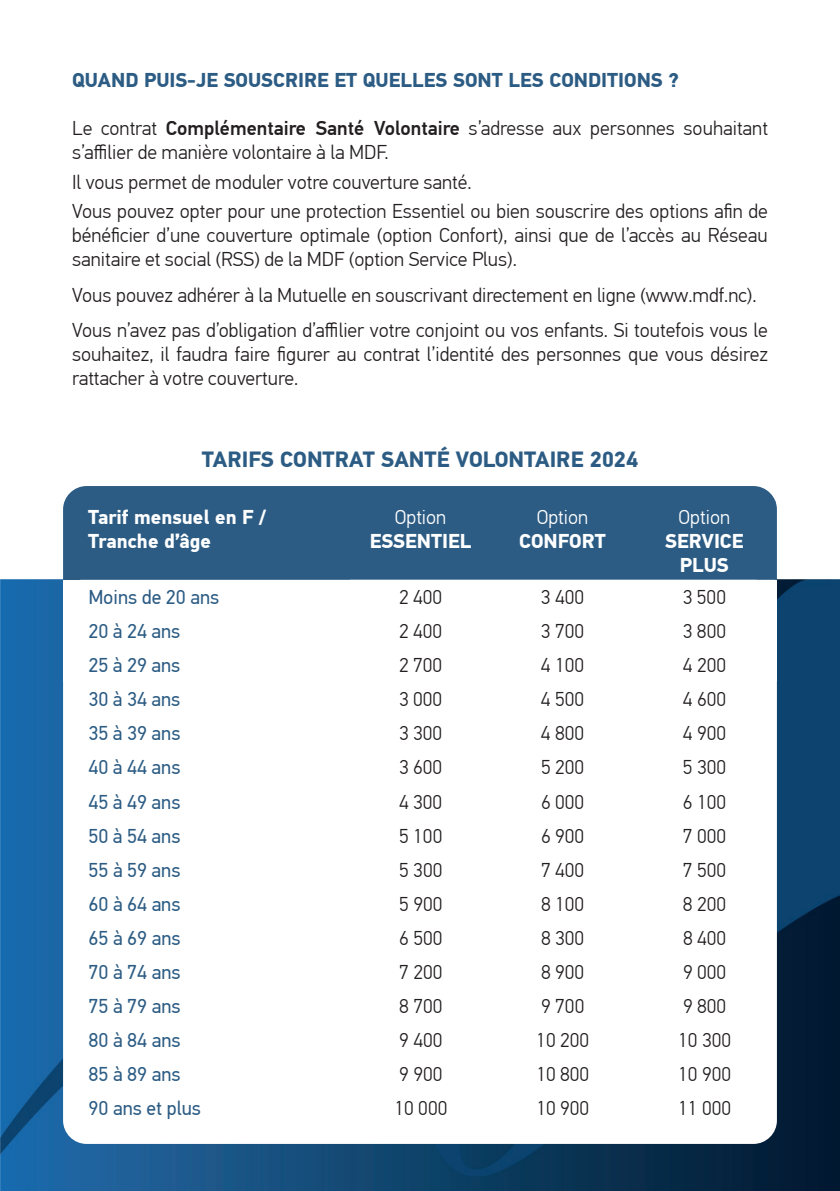
<style>
.page{position:relative;width:840px;height:1191px;background:#fff}
.page>*{position:absolute;margin:0;border:0;box-sizing:border-box;transform-origin:0 0}
.t1{font:700 22px "PF Din Text Pro";color:#2c5c84}
.t2{font:300 20px/24px "PF Din Text Pro";color:#231f20}
.t3{font:20px "PF Din Text Pro";color:#2c5c84}
.t4{font:700 20px/24px "PF Din Text Pro";color:#fff}
.t5{font:700 20px "PF Din Text Pro";color:#2c5c84}
.t6{font:300 20px "PF Din Text Pro";color:#fff}
.s1{font-weight:500}
</style>
<div class="page">
<img style="left:0;top:579px;width:839px;height:612px">
<div style="left:63px;top:579px;width:713px;height:564px;border:20px solid #fff;border-radius:14px"></div>
<div style="left:63px;top:486px;width:713px;height:155px;border:20px solid #2c5c84;border-radius:14px"></div>
<div style="left:63px;top:580px;width:713px;height:100px;background:#fff"></div>
<div style="left:80px;top:501px;width:269px;height:79px;background:#2c5c84"></div>
<div style="left:349px;top:501px;width:425px;height:79px;background:#2c5c84"></div>
<svg style="left:80px;top:680px;width:694px;height:444px"></svg>
<p class="t5" style="left:72px;top:68px;width:608px">QUAND PUIS-JE SOUSCRIRE ET QUELLES SONT LES CONDITIONS ?</p>
<p class="t2" style="left:72px;top:116px;width:697px">Le contrat <span class="s1">Complémentaire Santé Volontaire</span> s’adresse aux personnes souhaitant s’affilier de manière volontaire à la MDF.</p>
<p class="t2" style="left:72px;top:167px;width:697px;line-height:29.6px">Il vous permet de moduler votre couverture santé.<br>Vous pouvez opter pour une protection Essentiel ou bien souscrire des options afin de</p>
<p class="t2" style="left:72px;top:224px;width:697px">bénéficier d’une couverture optimale (option Confort), ainsi que de l’accès au Réseau sanitaire et social (RSS) de la MDF (option Service Plus).</p>
<p class="t2" style="left:72px;top:277px;width:697px;line-height:35.4px">Vous pouvez adhérer à la Mutuelle en souscrivant directement en ligne (www.mdf.nc).<br>Vous n’avez pas d’obligation d’affilier votre conjoint ou vos enfants. Si toutefois vous le</p>
<p class="t2" style="left:72px;top:342px;width:697px">souhaitez, il faudra faire figurer au contrat l’identité des personnes que vous désirez rattacher à votre couverture.</p>
<p class="t1" style="left:202px;top:446px;width:437px">TARIFS CONTRAT SANTÉ VOLONTAIRE 2024</p>
<p class="t4" style="left:88px;top:505px;width:180px">Tarif mensuel en F /<br>Tranche d’âge</p>
<p class="t6" style="left:394px;top:505px;width:53px">Option</p>
<p class="t4" style="left:369px;top:529px;width:103px">ESSENTIEL</p>
<p class="t6" style="left:536px;top:505px;width:53px">Option</p>
<p class="t4" style="left:519px;top:529px;width:88px">CONFORT</p>
<p class="t6" style="left:678px;top:505px;width:53px">Option</p>
<p class="t4" style="left:664px;top:529px;width:80px;text-align:center">SERVICE<br>PLUS</p>
<p class="t3" style="left:88px;top:585px;width:132px">Moins de 20 ans</p>
<p class="t2" style="left:399px;top:586px;width:45px">2 400</p>
<p class="t2" style="left:540px;top:586px;width:45px">3 400</p>
<p class="t2" style="left:682px;top:586px;width:45px">3 500</p>
<p class="t3" style="left:88px;top:619px;width:93px">20 à 24 ans</p>
<p class="t2" style="left:399px;top:620px;width:45px">2 400</p>
<p class="t2" style="left:540px;top:620px;width:45px">3 700</p>
<p class="t2" style="left:682px;top:620px;width:45px">3 800</p>
<p class="t3" style="left:88px;top:653px;width:93px">25 à 29 ans</p>
<p class="t2" style="left:399px;top:654px;width:45px">2 700</p>
<p class="t2" style="left:540px;top:654px;width:45px">4 100</p>
<p class="t2" style="left:682px;top:654px;width:45px">4 200</p>
<p class="t3" style="left:88px;top:687px;width:93px">30 à 34 ans</p>
<p class="t2" style="left:399px;top:688px;width:45px">3 000</p>
<p class="t2" style="left:540px;top:688px;width:45px">4 500</p>
<p class="t2" style="left:682px;top:688px;width:45px">4 600</p>
<p class="t3" style="left:88px;top:722px;width:93px">35 à 39 ans</p>
<p class="t2" style="left:399px;top:722px;width:45px">3 300</p>
<p class="t2" style="left:540px;top:722px;width:45px">4 800</p>
<p class="t2" style="left:682px;top:722px;width:45px">4 900</p>
<p class="t3" style="left:88px;top:756px;width:93px">40 à 44 ans</p>
<p class="t2" style="left:399px;top:756px;width:45px">3 600</p>
<p class="t2" style="left:540px;top:756px;width:45px">5 200</p>
<p class="t2" style="left:682px;top:756px;width:45px">5 300</p>
<p class="t3" style="left:88px;top:790px;width:93px">45 à 49 ans</p>
<p class="t2" style="left:399px;top:790px;width:45px">4 300</p>
<p class="t2" style="left:540px;top:790px;width:45px">6 000</p>
<p class="t2" style="left:682px;top:790px;width:45px">6 100</p>
<p class="t3" style="left:88px;top:824px;width:93px">50 à 54 ans</p>
<p class="t2" style="left:399px;top:824px;width:45px">5 100</p>
<p class="t2" style="left:540px;top:824px;width:45px">6 900</p>
<p class="t2" style="left:682px;top:824px;width:45px">7 000</p>
<p class="t3" style="left:88px;top:858px;width:93px">55 à 59 ans</p>
<p class="t2" style="left:399px;top:858px;width:45px">5 300</p>
<p class="t2" style="left:540px;top:858px;width:45px">7 400</p>
<p class="t2" style="left:682px;top:858px;width:45px">7 500</p>
<p class="t3" style="left:88px;top:892px;width:93px">60 à 64 ans</p>
<p class="t2" style="left:399px;top:892px;width:45px">5 900</p>
<p class="t2" style="left:540px;top:892px;width:45px">8 100</p>
<p class="t2" style="left:682px;top:892px;width:45px">8 200</p>
<p class="t3" style="left:88px;top:926px;width:93px">65 à 69 ans</p>
<p class="t2" style="left:399px;top:926px;width:45px">6 500</p>
<p class="t2" style="left:541px;top:926px;width:45px">8 300</p>
<p class="t2" style="left:682px;top:926px;width:45px">8 400</p>
<p class="t3" style="left:88px;top:960px;width:93px">70 à 74 ans</p>
<p class="t2" style="left:399px;top:960px;width:45px">7 200</p>
<p class="t2" style="left:541px;top:960px;width:45px">8 900</p>
<p class="t2" style="left:682px;top:960px;width:45px">9 000</p>
<p class="t3" style="left:88px;top:994px;width:93px">75 à 79 ans</p>
<p class="t2" style="left:399px;top:994px;width:45px">8 700</p>
<p class="t2" style="left:541px;top:994px;width:45px">9 700</p>
<p class="t2" style="left:682px;top:994px;width:45px">9 800</p>
<p class="t3" style="left:89px;top:1028px;width:93px">80 à 84 ans</p>
<p class="t2" style="left:399px;top:1028px;width:45px">9 400</p>
<p class="t2" style="left:536px;top:1028px;width:54px">10 200</p>
<p class="t2" style="left:677px;top:1028px;width:54px">10 300</p>
<p class="t3" style="left:89px;top:1062px;width:93px">85 à 89 ans</p>
<p class="t2" style="left:399px;top:1062px;width:45px">9 900</p>
<p class="t2" style="left:536px;top:1062px;width:54px">10 800</p>
<p class="t2" style="left:677px;top:1062px;width:54px">10 900</p>
<p class="t3" style="left:89px;top:1096px;width:114px">90 ans et plus</p>
<p class="t2" style="left:394px;top:1096px;width:54px">10 000</p>
<p class="t2" style="left:536px;top:1096px;width:54px">10 900</p>
<p class="t2" style="left:678px;top:1096px;width:54px">11 000</p>
</div>
